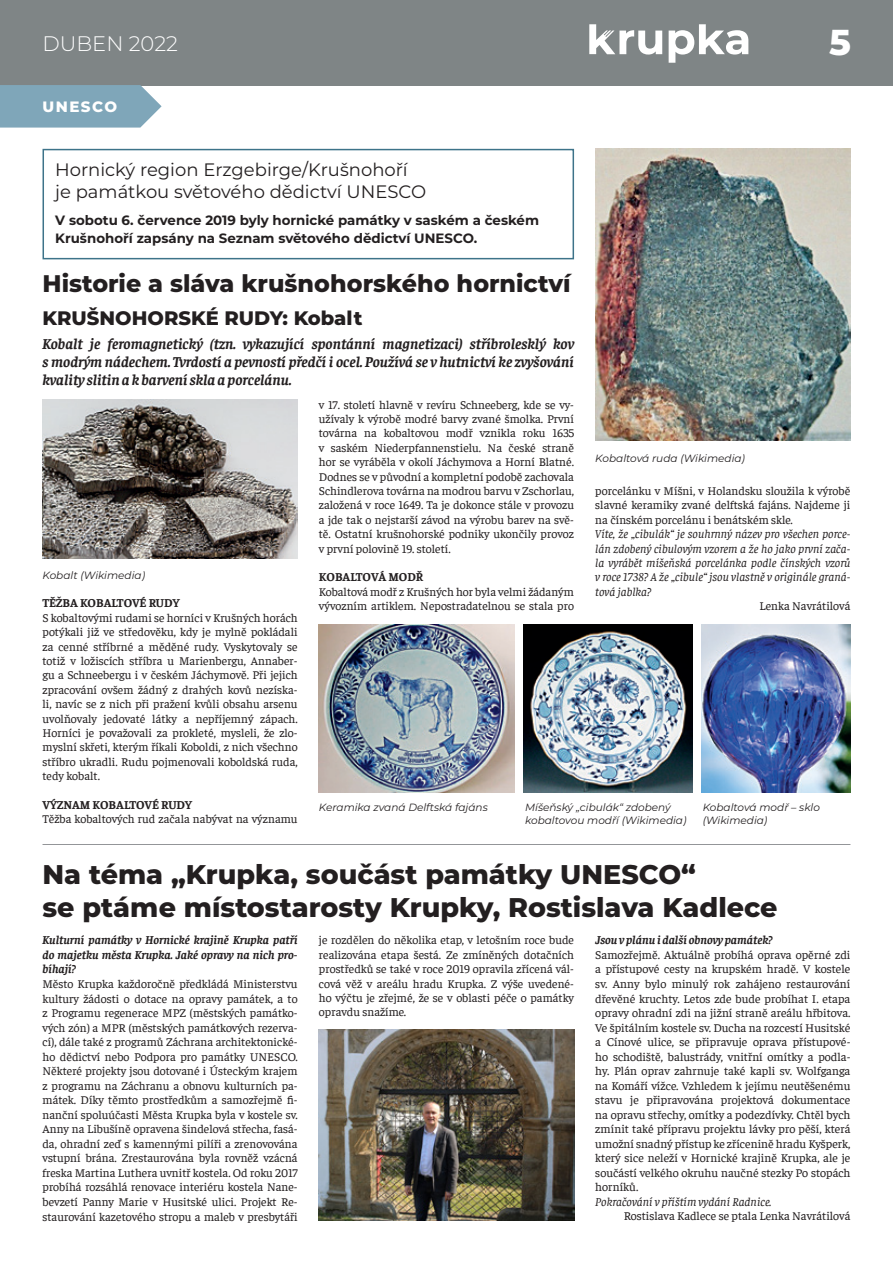
<style>
.page{position:relative;width:893px;height:1263px;background:#fff}
.page>*{position:absolute;margin:0;border:0;box-sizing:border-box;transform-origin:0 0}
.t1{font:800 36px "Montserrat";color:#fff}
.t2{font:800 27px/32.4px "Montserrat";color:#231f20}
.t3{font:800 24px "Montserrat";color:#231f20}
.t4{font:300 21px "Montserrat";color:#fff}
.t5{font:800 19.5px "Montserrat";color:#231f20}
.t6{font:18px/21.6px "Montserrat";color:#231f20}
.t7{font:italic 700 15px/18px "Faustina";color:#231f20;text-align:justify}
.t8{font:800 15px "Montserrat";letter-spacing:.1em;color:#fff}
.t9{font:700 13.5px/18px "Montserrat";color:#231f20}
.t10{font:12px/14.5px "Faustina";color:#231f20;text-align:justify}
.t11{font:italic 12px/14.4px "Faustina";color:#231f20;text-align:justify}
.t12{font:italic 700 12px/14.5px "Faustina";color:#231f20;text-align:justify}
.t13{font:700 12px "Faustina";color:#231f20}
.t14{font:italic 10.5px/12.6px "Montserrat";color:#231f20}
</style>
<div class="page">
<div style="left:0;top:0;width:893px;height:85px;background:#7f8586"></div>
<svg style="left:669px;top:24px;width:79px;height:39px"></svg>
<svg style="left:589px;top:24px;width:73px;height:31px"></svg>
<svg style="left:0;top:85px;width:162px;height:43px;background:#88acbd"></svg>
<div style="left:43px;top:149px;width:531px;height:110px;border:2px solid #3d7389"></div>
<hr style="left:43px;top:844px;width:807px;height:1px;background:#939598">
<img style="left:595px;top:149px;width:255px;height:291px">
<img style="left:43px;top:400px;width:255px;height:159px">
<img style="left:319px;top:624px;width:195px;height:168px">
<img style="left:524px;top:624px;width:168px;height:168px">
<img style="left:701px;top:624px;width:149px;height:168px">
<img style="left:319px;top:1029px;width:255px;height:191px">
<h3 class="t4" style="left:43px;top:29px;width:137px">DUBEN 2022</h3>
<h1 class="t1" style="left:829px;top:16px;width:23px">5</h1>
<p class="t8" style="left:43px;top:96px;width:76px">UNESCO</p>
<h3 class="t6" style="left:55px;top:158px;width:372px">Hornický region Erzgebirge/Krušnohoří je památkou světového dědictví UNESCO</h3>
<p class="t9" style="left:55px;top:210px;width:485px">V sobotu 6. července 2019 byly hornické památky v saském a českém<br>Krušnohoří zapsány na Seznam světového dědictví UNESCO.</p>
<h3 class="t3" style="left:43px;top:266px;width:530px">Historie a sláva krušnohorského hornictví</h3>
<h3 class="t5" style="left:43px;top:304px;width:321px">KRUŠNOHORSKÉ RUDY: Kobalt</h3>
<p class="t7" style="left:43px;top:334px;width:533px">Kobalt je feromagnetický (tzn. vykazující spontánní magnetizaci) stříbrolesklý kov s modrým nádechem. Tvrdostí a pevností předčí i ocel. Používá se v hutnictví ke zvyšování kvality slitin a k barvení skla a porcelánu.</p>
<p class="t14" style="left:43px;top:568px;width:104px">Kobalt (Wikimedia)</p>
<p class="t13" style="left:43px;top:595px;width:139px">TĚŽBA KOBALTOVÉ RUDY</p>
<p class="t10" style="left:43px;top:610px;width:257px">S kobaltovými rudami se horníci v Krušných horách potýkali již ve středověku, kdy je mylně pokládali za cenné stříbrné a měděné rudy. Vyskytovaly se totiž v ložiscích stříbra u Marienbergu, Annaber&shy;gu a Schneebergu i v českém Jáchymově. Při jejich zpracování ovšem žádný z drahých kovů nezíska&shy;li, navíc se z nich při pražení kvůli obsahu arsenu uvolňovaly jedovaté látky a nepříjemný zápach.<br>Horníci je považovali za prokleté, mysleli, že zlo&shy;myslní skřeti, kterým říkali Koboldi, z nich všechno stříbro ukradli. Rudu pojmenovali koboldská ruda, tedy kobalt.</p>
<p class="t13" style="left:43px;top:796px;width:151px">VÝZNAM KOBALTOVÉ RUDY</p>
<p class="t10" style="left:43px;top:811px;width:257px">Těžba kobaltových rud začala nabývat na významu</p>
<p class="t10" style="left:319px;top:396px;width:257px">v 17. století hlavně v revíru Schneeberg, kde se vy&shy;užívaly k výrobě modré barvy zvané šmolka. První továrna na kobaltovou modř vznikla roku 1635 v saském Niederpfannenstielu. Na české straně hor se vyráběla v okolí Jáchymova a Horní Blatné.<br>Dodnes se v původní a kompletní podobě zachovala Schindlerova továrna na modrou barvu v Zschorlau, založená v roce 1649. Ta je dokonce stále v provozu a jde tak o nejstarší závod na výrobu barev na svě&shy;tě. Ostatní krušnohorské podniky ukončily provoz v první polovině 19. století.</p>
<p class="t13" style="left:319px;top:569px;width:106px">KOBALTOVÁ MODŘ</p>
<p class="t10" style="left:319px;top:584px;width:257px">Kobaltová modř z Krušných hor byla velmi žádaným vývozním artiklem. Nepostradatelnou se stala pro</p>
<p class="t14" style="left:595px;top:452px;width:151px">Kobaltová ruda (Wikimedia)</p>
<p class="t10" style="left:595px;top:483px;width:257px">porcelánku v Míšni, v Holandsku sloužila k výrobě slavné keramiky zvané delftská fajáns. Najdeme ji na čínském porcelánu i benátském skle.</p>
<p class="t11" style="left:595px;top:526px;width:257px">Víte, že „cibulák“ je souhrnný název pro všechen porce&shy;lán zdobený cibulovým vzorem a že ho jako první zača&shy;la vyrábět míšeňská porcelánka podle čínských vzorů v roce 1738? A že „cibule“ jsou vlastně v originále graná&shy;tová jablka?</p>
<p class="t10" style="left:759px;top:598px;width:92px">Lenka Navrátilová</p>
<p class="t14" style="left:319px;top:801px;width:170px">Keramika zvaná Delftská fajáns</p>
<p class="t14" style="left:525px;top:801px;width:163px">Míšeňský „cibulák“ zdobený kobaltovou modří (Wikimedia)</p>
<p class="t14" style="left:703px;top:801px;width:119px">Kobaltová modř – sklo (Wikimedia)</p>
<h2 class="t2" style="left:43px;top:857px;width:737px">Na téma „Krupka, součást památky UNESCO“<br>se ptáme místostarosty Krupky, Rostislava Kadlece</h2>
<p class="t10" style="left:319px;top:932px;width:257px">je rozdělen do několika etap, v letošním roce bude realizována etapa šestá. Ze zmíněných dotačních prostředků se také v roce 2019 opravila zřícená vál&shy;cová věž v areálu hradu Krupka. Z výše uvedené&shy;ho výčtu je zřejmé, že se v oblasti péče o památky opravdu snažíme.</p>
<p class="t12" style="left:595px;top:932px;width:179px">Jsou v plánu i další obnovy památek?</p>
<p class="t12" style="left:43px;top:932px;width:257px">Kulturní památky v Hornické krajině Krupka patří do majetku města Krupka. Jaké opravy na nich pro&shy;bíhají?</p>
<p class="t10" style="left:43px;top:976px;width:257px">Město Krupka každoročně předkládá Ministerstvu kultury žádosti o dotace na opravy památek, a to z Programu regenerace MPZ (městských památko&shy;vých zón) a MPR (městských památkových rezerva&shy;cí), dále také z programů Záchrana architektonické&shy;ho dědictví nebo Podpora pro památky UNESCO.<br>Některé projekty jsou dotované i Ústeckým krajem z programu na Záchranu a obnovu kulturních pa&shy;mátek. Díky těmto prostředkům a samozřejmě fi&shy;nanční spoluúčasti Města Krupka byla v kostele sv.<br>Anny na Libušíně opravena šindelová střecha, fasá&shy;da, ohradní zeď s kamennými pilíři a zrenovována vstupní brána. Zrestaurována byla rovněž vzácná freska Martina Luthera uvnitř kostela. Od roku 2017 probíhá rozsáhlá renovace interiéru kostela Nane&shy;bevzetí Panny Marie v Husitské ulici. Projekt Re&shy;staurování kazetového stropu a maleb v presbytáři</p>
<p class="t10" style="left:595px;top:947px;width:257px">Samozřejmě. Aktuálně probíhá oprava opěrné zdi a přístupové cesty na krupském hradě. V kostele sv. Anny bylo minulý rok zahájeno restaurování dřevěné kruchty. Letos zde bude probíhat I. etapa opravy ohradní zdi na jižní straně areálu hřbitova.<br>Ve špitálním kostele sv. Ducha na rozcestí Husitské a Cínové ulice, se připravuje oprava přístupové&shy;ho schodiště, balustrády, vnitřní omítky a podla&shy;hy. Plán oprav zahrnuje také kapli sv. Wolfganga na Komáří vížce. Vzhledem k jejímu neutěšenému stavu je připravována projektová dokumentace na opravu střechy, omítky a podezdívky. Chtěl bych zmínit také přípravu projektu lávky pro pěší, která umožní snadný přístup ke zřícenině hradu Kyšperk, který sice neleží v Hornické krajině Krupka, ale je součástí velkého okruhu naučné stezky Po stopách horníků.</p>
<p class="t11" style="left:595px;top:1194px;width:178px">Pokračování v příštím vydání Radnice.</p>
<p class="t10" style="left:624px;top:1208px;width:228px">Rostislava Kadlece se ptala Lenka Navrátilová</p>
</div>
